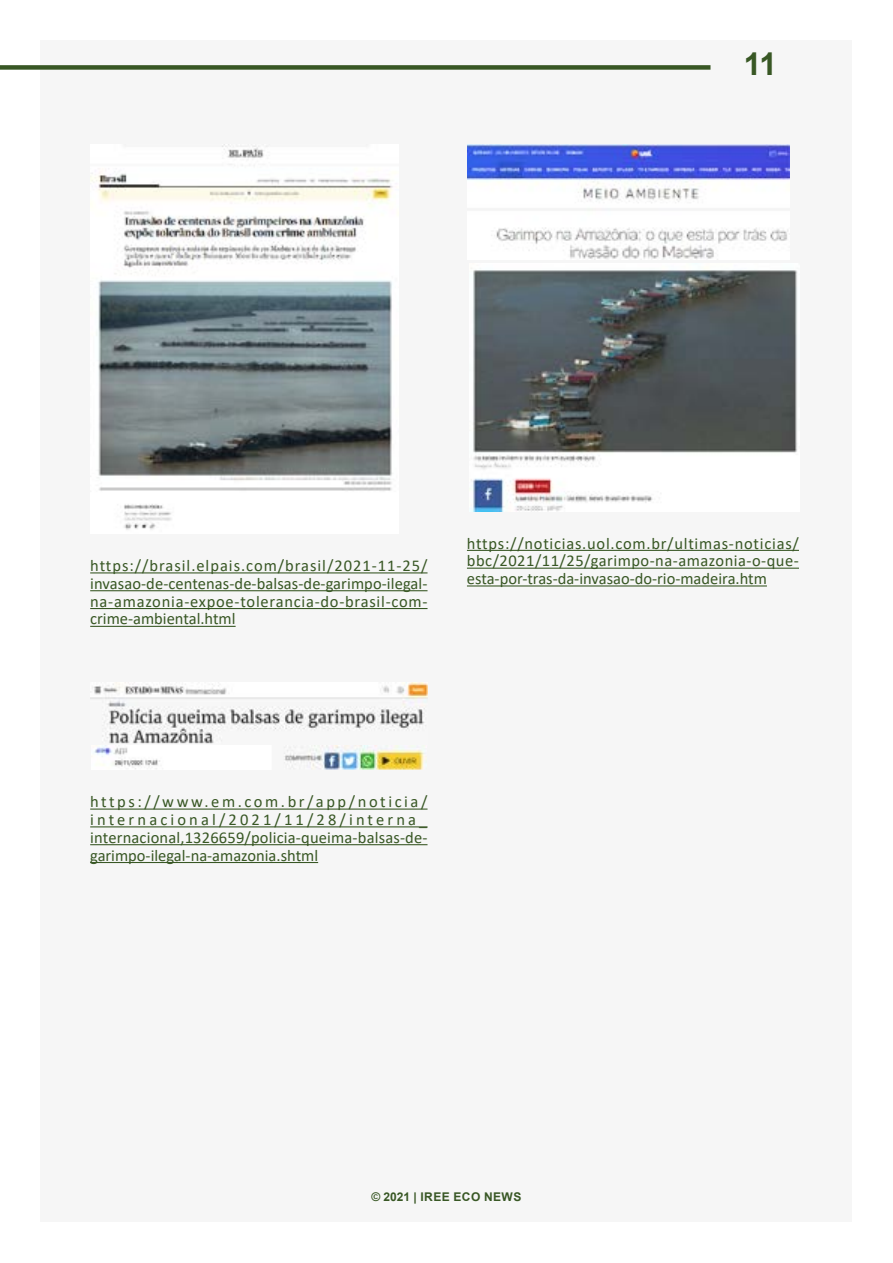
<style>
.page{position:relative;width:893px;height:1263px;background:#fff}
.page>*{position:absolute;margin:0;border:0;box-sizing:border-box;transform-origin:0 0}
.t1{font:700 31.5px "Arial";color:#385724}
.t2{font:16.5px/17.9px "Calibri";color:#385724;text-align:justify}
.t3{font:700 12px "Arial";letter-spacing:.035em;color:#385724}
</style>
<div class="page">
<div style="left:40px;top:40px;width:812px;height:1182px;background:#f6f6f6"></div>
<div style="left:0;top:65px;width:710px;height:5px;background:#385724"></div>
<hr style="left:467px;top:550px;width:332px;height:1px;background:#385724">
<hr style="left:467px;top:568px;width:332px;height:1px;background:#385724">
<hr style="left:467px;top:585px;width:300px;height:1px;background:#385724">
<img style="left:467px;top:144px;width:323px;height:115px">
<img style="left:472px;top:270px;width:325px;height:241px">
<hr style="left:90px;top:572px;width:337px;height:1px;background:#385724">
<hr style="left:90px;top:590px;width:337px;height:1px;background:#385724">
<hr style="left:90px;top:608px;width:337px;height:1px;background:#385724">
<hr style="left:90px;top:626px;width:146px;height:1px;background:#385724">
<hr style="left:90px;top:808px;width:337px;height:2px;background:#385724">
<hr style="left:90px;top:826px;width:337px;height:1px;background:#385724">
<hr style="left:90px;top:844px;width:337px;height:1px;background:#385724">
<hr style="left:90px;top:862px;width:228px;height:1px;background:#385724">
<img style="left:98px;top:144px;width:294px;height:385px">
<img style="left:90px;top:683px;width:338px;height:63px">
<img style="left:95px;top:746px;width:329px;height:24px">
<h1 class="t1" style="left:744px;top:42px;width:35px">11</h1>
<p class="t2" style="left:90px;top:556px;width:339px">https://brasil.elpais.com/brasil/2021-11-25/ invasao-de-centenas-de-balsas-de-garimpo-ilegal&shy;na-amazonia-expoe-tolerancia-do-brasil-com&shy;crime-ambiental.html</p>
<p class="t2" style="left:467px;top:534px;width:333px">https://noticias.uol.com.br/ultimas-noticias/ bbc/2021/11/25/garimpo-na-amazonia-o-que&shy;esta-por-tras-da-invasao-do-rio-madeira.htm</p>
<p class="t2" style="left:90px;top:792px;width:339px">https://www.em.com.br/app/noticia/ internacional/2021/11/28/interna_ internacional,1326659/policia-queima-balsas-de&shy;garimpo-ilegal-na-amazonia.shtml</p>
<p class="t3" style="left:371px;top:1188px;width:151px">© 2021 | IREE ECO NEWS</p>
</div>
